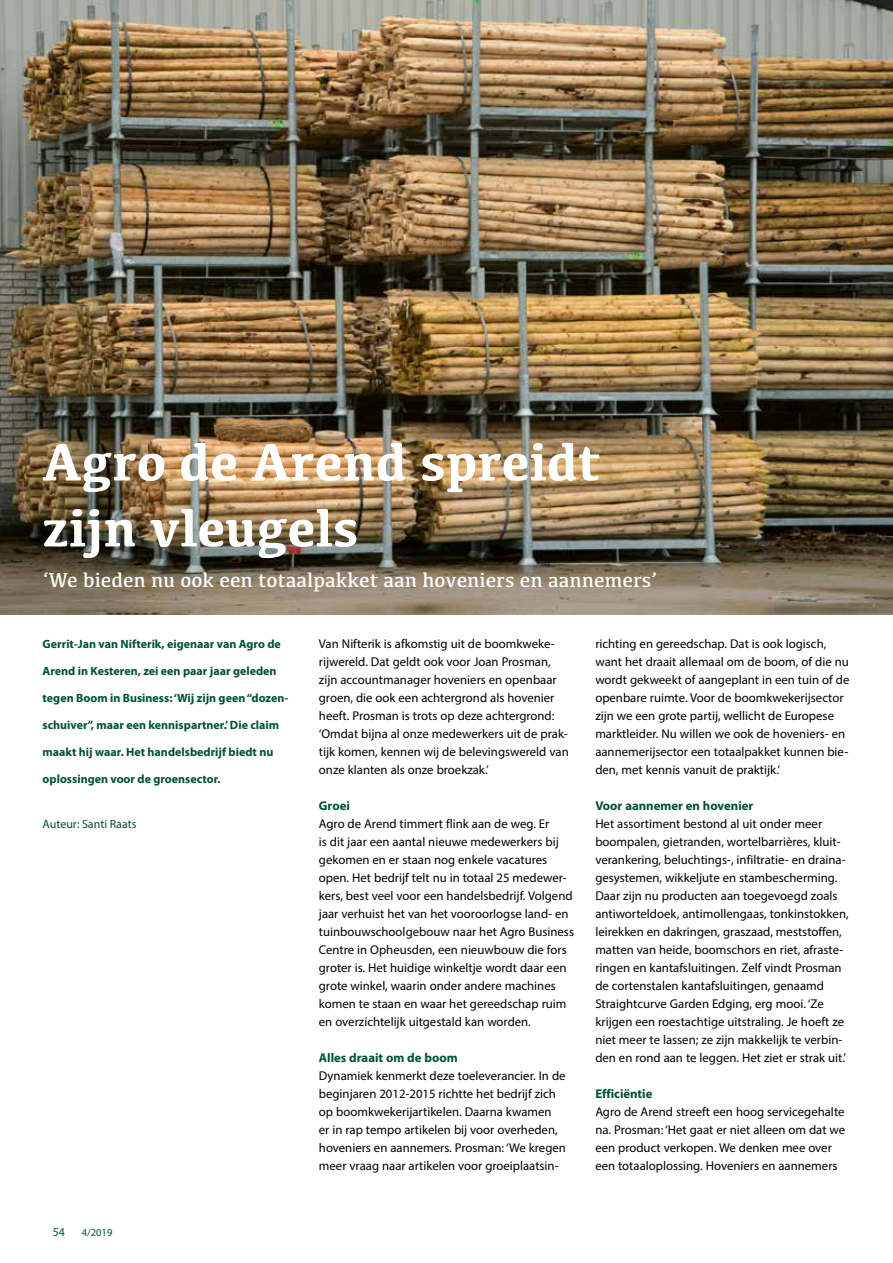
<style>
.page{position:relative;width:893px;height:1263px;background:#fff}
.page>*{position:absolute;margin:0;border:0;box-sizing:border-box;transform-origin:0 0}
.t1{font:700 54px/66px "Kefa";color:#fff}
.t2{font:21px "Kefa";color:#fff}
.t3{font:12.75px/18px "Myriad Pro";color:#000}
.t4{font:700 12.75px "Myriad Pro";color:#005139}
.t5{font:700 12px "Myriad Pro";color:#005139}
.t6{font:12px "Myriad Pro";color:#005139}
.t7{font:10.5px "Myriad Pro";color:#005139}
</style>
<div class="page">
<img style="left:0;top:0;width:893px;height:615px">
<h1 class="t1" style="left:43px;top:426px;width:559px">Agro de Arend spreidt zijn vleugels</h1>
<h2 class="t2" style="left:43px;top:567px;width:615px">‘We bieden nu ook een totaalpakket aan hoveniers en aannemers’</h2>
<p class="t5" style="left:43px;top:636px;width:240px">Gerrit-Jan van Nifterik, eigenaar van Agro de</p>
<p class="t5" style="left:43px;top:663px;width:235px">Arend in Kesteren, zei een paar jaar geleden</p>
<p class="t5" style="left:43px;top:690px;width:247px">tegen Boom in Business: ‘Wij zijn geen “dozen-</p>
<p class="t5" style="left:43px;top:717px;width:238px">schuiver”, maar een kennispartner.’ Die claim</p>
<p class="t5" style="left:43px;top:744px;width:232px">maakt hij waar. Het handelsbedrijf biedt nu</p>
<p class="t5" style="left:43px;top:771px;width:179px">oplossingen voor de groensector.</p>
<p class="t6" style="left:43px;top:817px;width:95px">Auteur: Santi Raats</p>
<p class="t6" style="left:53px;top:1224px;width:14px">54</p>
<p class="t7" style="left:82px;top:1226px;width:32px">4/2019</p>
<p class="t3" style="left:319px;top:635px;width:251px">Van Nifterik is afkomstig uit de boomkweke&shy;rijwereld. Dat geldt ook voor Joan Prosman, zijn accountmanager hoveniers en openbaar groen, die ook een achtergrond als hovenier heeft. Prosman is trots op deze achtergrond: ‘Omdat bijna al onze medewerkers uit de prak&shy;tijk komen, kennen wij de belevingswereld van onze klanten als onze broekzak.’</p>
<p class="t4" style="left:319px;top:797px;width:33px">Groei</p>
<p class="t3" style="left:319px;top:815px;width:257px">Agro de Arend timmert flink aan de weg. Er<br>is dit jaar een aantal nieuwe medewerkers bij gekomen en er staan nog enkele vacatures open. Het bedrijf telt nu in totaal 25 medewer&shy;kers, best veel voor een handelsbedrijf. Volgend jaar verhuist het van het vooroorlogse land- en tuinbouwschoolgebouw naar het Agro Business Centre in Opheusden, een nieuwbouw die fors groter is. Het huidige winkeltje wordt daar een grote winkel, waarin onder andere machines komen te staan en waar het gereedschap ruim en overzichtelijk uitgestald kan worden.</p>
<p class="t4" style="left:319px;top:1049px;width:140px">Alles draait om de boom</p>
<p class="t3" style="left:319px;top:1067px;width:249px">Dynamiek kenmerkt deze toeleverancier. In de beginjaren 2012-2015 richtte het bedrijf zich op boomkwekerijartikelen. Daarna kwamen<br>er in rap tempo artikelen bij voor overheden, hoveniers en aannemers. Prosman: ‘We kregen meer vraag naar artikelen voor groeiplaatsin-</p>
<p class="t3" style="left:595px;top:635px;width:256px">richting en gereedschap. Dat is ook logisch, want het draait allemaal om de boom, of die nu wordt gekweekt of aangeplant in een tuin of de openbare ruimte. Voor de boomkwekerijsector zijn we een grote partij, wellicht de Europese marktleider. Nu willen we ook de hoveniers- en aannemerijsector een totaalpakket kunnen bie&shy;den, met kennis vanuit de praktijk.’</p>
<p class="t4" style="left:595px;top:798px;width:160px">Voor aannemer en hovenier</p>
<p class="t3" style="left:595px;top:815px;width:255px">Het assortiment bestond al uit onder meer boompalen, gietranden, wortelbarrières, kluit&shy;verankering, beluchtings-, infiltratie- en draina&shy;gesystemen, wikkeljute en stambescherming.<br>Daar zijn nu producten aan toegevoegd zoals antiworteldoek, antimollengaas, tonkinstokken, leirekken en dakringen, graszaad, meststoffen, matten van heide, boomschors en riet, afraste&shy;ringen en kantafsluitingen. Zelf vindt Prosman de cortenstalen kantafsluitingen, genaamd Straightcurve Garden Edging, erg mooi. ‘Ze krijgen een roestachtige uitstraling. Je hoeft ze niet meer te lassen; ze zijn makkelijk te verbin&shy;den en rond aan te leggen. Het ziet er strak uit.’</p>
<p class="t4" style="left:595px;top:1086px;width:59px">Efficiëntie</p>
<p class="t3" style="left:595px;top:1103px;width:251px">Agro de Arend streeft een hoog servicegehalte na. Prosman: ‘Het gaat er niet alleen om dat we een product verkopen. We denken mee over een totaaloplossing. Hoveniers en aannemers</p>
</div>
